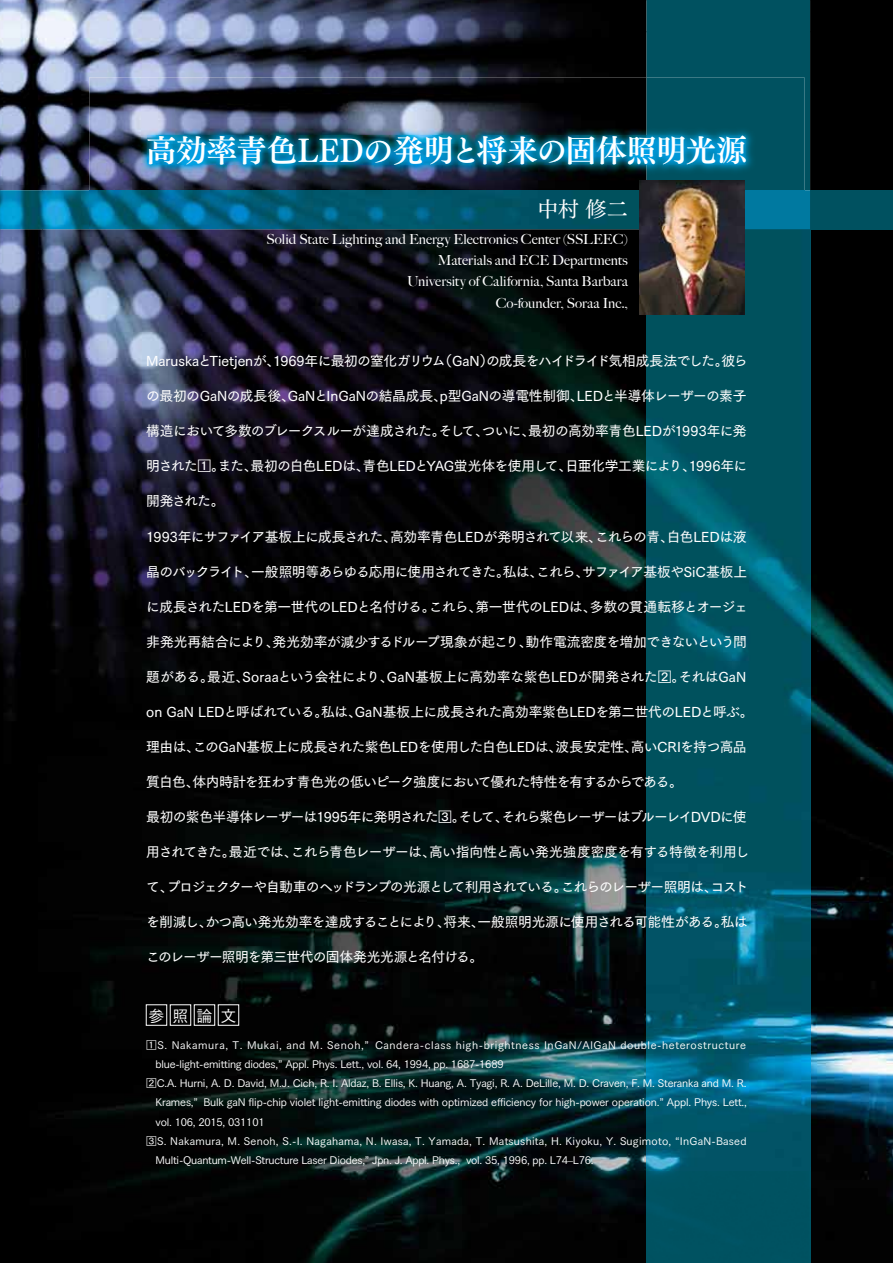
<style>
.page{position:relative;width:893px;height:1263px;background:#fff}
.page>*{position:absolute;margin:0;border:0;box-sizing:border-box;transform-origin:0 0}
.t1{font:30.9px "Tsuku Min Pro B";letter-spacing:-.015em;color:#fff}
.t2{font:21.3px "Tsuku Min Pro M";color:#fff}
.t3{font:16.05px "Tsuku Go Pro M";color:#fff}
.t4{font:13.8px "Tsuku Go Pro D";letter-spacing:-.045em;color:#fff}
.t5{font:500 13.8px/21.3px "Big Caslon";color:#fff;text-align:right}
.t6{font:13.8px "Tsuku Go Pro D";letter-spacing:-.025em;color:#fff}
.t7{font:13.8px "Tsuku Go Pro D";letter-spacing:-.065em;color:#fff}
.t8{font:13.8px "Tsuku Go Pro D";letter-spacing:-.02em;color:#fff}
.t9{font:13.8px "Tsuku Go Pro D";letter-spacing:-.005em;color:#fff}
.t10{font:13.8px "Tsuku Go Pro D";letter-spacing:-.08em;color:#fff}
.t11{font:13.8px "Tsuku Go Pro D";letter-spacing:-.105em;color:#fff}
.t12{font:13.8px "Tsuku Go Pro D";letter-spacing:-.015em;color:#fff}
.t13{font:13.8px "Tsuku Go Pro D";letter-spacing:-.085em;color:#fff}
.t14{font:13.8px "Tsuku Go Pro D";letter-spacing:-.13em;color:#fff}
.t15{font:10.65px "Tsuku Go Pro M";letter-spacing:-.015em;color:#fff}
.t16{font:10.65px "Tsuku Go Pro M";letter-spacing:.025em;color:#fff}
.t17{font:10.65px "Tsuku Go Pro M";letter-spacing:.06em;color:#fff}
</style>
<div class="page">
<img style="left:0;top:0;width:893px;height:1263px">
<img style="left:646px;top:229px;width:164px;height:1034px">
<div style="left:646px;top:0;width:164px;height:190px;background:#005160"></div>
<img style="left:0;top:190px;width:893px;height:39px">
<img style="left:89px;top:77px;width:715px;height:152px">
<img style="left:148px;top:136px;width:498px;height:29px">
<img style="left:646px;top:136px;width:100px;height:29px">
<img style="left:639px;top:180px;width:105px;height:134px">
<h1 class="t1" style="left:146px;top:126px;width:603px">高効率青色LEDの発明と将来の固体照明光源</h1>
<h2 class="t2" style="left:537px;top:190px;width:93px">中村修二</h2>
<p class="t5" style="left:267px;top:228px;width:363px">Solid State Lighting and Energy Electronics Center (SSLEEC( Materials and ECE Departments<br>University of California, Santa Barbara<br>Co-founder, Soraa Inc.,</p>
<p class="t4" style="left:438px;top:349px;width:56px">（GaN）</p>
<p class="t10" style="left:486px;top:349px;width:244px">の成長をハイドライド気相成長法でした。</p>
<p class="t4" style="left:721px;top:349px;width:28px">彼ら</p>
<p class="t4" style="left:273px;top:349px;width:174px">1969年に最初の窒化ガリウム</p>
<p class="t9" style="left:146px;top:349px;width:135px">MaruskaとTietjenが、</p>
<p class="t6" style="left:146px;top:384px;width:150px">の最初のGaNの成長後、</p>
<p class="t9" style="left:288px;top:384px;width:161px">GaNとInGaNの結晶成長、</p>
<p class="t4" style="left:577px;top:384px;width:172px">LEDと半導体レーザーの素子</p>
<p class="t12" style="left:440px;top:384px;width:145px">p型GaNの導電性制御、</p>
<p class="t4" style="left:146px;top:419px;width:301px">構造において多数のブレークスルーが達成された。</p>
<p class="t8" style="left:528px;top:419px;width:220px">最初の高効率青色LEDが1993年に発</p>
<p class="t4" style="left:439px;top:419px;width:52px">そして、</p>
<p class="t4" style="left:482px;top:419px;width:55px">ついに、</p>
<p class="t4" style="left:251px;top:455px;width:120px">最初の白色LEDは、</p>
<p class="t6" style="left:362px;top:455px;width:211px">青色LEDとYAG蛍光体を使用して、</p>
<p class="t4" style="left:146px;top:455px;width:80px">明された1。</p>
<p class="t4" style="left:146px;top:490px;width:80px">開発された。</p>
<p class="t4" style="left:689px;top:455px;width:60px">1996年に</p>
<p class="t4" style="left:565px;top:455px;width:132px">日亜化学工業により、</p>
<p class="t4" style="left:218px;top:455px;width:41px">また、</p>
<p class="t8" style="left:390px;top:525px;width:214px">高効率青色LEDが発明されて以来、</p>
<p class="t4" style="left:146px;top:525px;width:252px">1993年にサファイア基板上に成長された、</p>
<p class="t6" style="left:667px;top:525px;width:81px">白色LEDは液</p>
<p class="t4" style="left:595px;top:525px;width:80px">これらの青、</p>
<p class="t13" style="left:251px;top:560px;width:260px">一般照明等あらゆる応用に使用されてきた。</p>
<p class="t8" style="left:582px;top:560px;width:167px">サファイア基板やSiC基板上</p>
<p class="t4" style="left:503px;top:560px;width:42px">私は、</p>
<p class="t14" style="left:146px;top:560px;width:113px">晶のバックライト、</p>
<p class="t4" style="left:536px;top:560px;width:55px">これら、</p>
<p class="t7" style="left:590px;top:595px;width:160px">多数の貫通転移とオージェ</p>
<p class="t4" style="left:146px;top:595px;width:291px">に成長されたLEDを第一世代のLEDと名付ける。</p>
<p class="t6" style="left:475px;top:595px;width:123px">第一世代のLEDは、</p>
<p class="t4" style="left:429px;top:595px;width:55px">これら、</p>
<p class="t6" style="left:273px;top:630px;width:262px">発光効率が減少するドループ現象が起こり、</p>
<p class="t4" style="left:526px;top:630px;width:223px">動作電流密度を増加できないという問</p>
<p class="t12" style="left:146px;top:630px;width:135px">非発光再結合により、</p>
<p class="t9" style="left:387px;top:665px;width:300px">GaN基板上に高効率な紫色LEDが開発された2。</p>
<p class="t4" style="left:242px;top:665px;width:153px">Soraaという会社により、</p>
<p class="t4" style="left:207px;top:665px;width:43px">最近、</p>
<p class="t4" style="left:146px;top:665px;width:69px">題がある。</p>
<p class="t4" style="left:678px;top:665px;width:69px">それはGaN</p>
<p class="t6" style="left:146px;top:700px;width:183px">on GaN LEDと呼ばれている。</p>
<p class="t8" style="left:355px;top:700px;width:400px">GaN基板上に成長された高効率紫色LEDを第二世代のLEDと呼ぶ。</p>
<p class="t4" style="left:321px;top:700px;width:42px">私は、</p>
<p class="t4" style="left:555px;top:735px;width:84px">波長安定性、</p>
<p class="t6" style="left:193px;top:735px;width:371px">このGaN基板上に成長された紫色LEDを使用した白色LEDは、</p>
<p class="t4" style="left:631px;top:735px;width:117px">高いCRIを持つ高品</p>
<p class="t4" style="left:146px;top:735px;width:55px">理由は、</p>
<p class="t7" style="left:192px;top:770px;width:492px">体内時計を狂わす青色光の低いピーク強度において優れた特性を有するからである。</p>
<p class="t4" style="left:146px;top:770px;width:55px">質白色、</p>
<p class="t10" style="left:501px;top:805px;width:247px">それら紫色レーザーはブルーレイDVDに使</p>
<p class="t4" style="left:146px;top:805px;width:321px">最初の紫色半導体レーザーは1995年に発明された3。</p>
<p class="t4" style="left:429px;top:840px;width:322px">高い指向性と高い発光強度密度を有する特徴を利用し</p>
<p class="t4" style="left:459px;top:805px;width:52px">そして、</p>
<p class="t4" style="left:291px;top:840px;width:147px">これら青色レーザーは、</p>
<p class="t4" style="left:229px;top:840px;width:70px">最近では、</p>
<p class="t4" style="left:146px;top:840px;width:91px">用されてきた。</p>
<p class="t11" style="left:167px;top:875px;width:402px">プロジェクターや自動車のヘッドランプの光源として利用されている。</p>
<p class="t4" style="left:561px;top:875px;width:158px">これらのレーザー照明は、</p>
<p class="t4" style="left:711px;top:875px;width:39px">コスト</p>
<p class="t4" style="left:146px;top:875px;width:29px">て、</p>
<p class="t7" style="left:205px;top:911px;width:247px">かつ高い発光効率を達成することにより、</p>
<p class="t4" style="left:477px;top:911px;width:252px">一般照明光源に使用される可能性がある。</p>
<p class="t4" style="left:146px;top:911px;width:68px">を削減し、</p>
<p class="t7" style="left:146px;top:946px;width:339px">このレーザー照明を第三世代の固体発光光源と名付ける。</p>
<p class="t4" style="left:444px;top:911px;width:42px">将来、</p>
<p class="t4" style="left:721px;top:911px;width:28px">私は</p>
<h3 class="t3" style="left:148px;top:1002px;width:18px">参</h3>
<h3 class="t3" style="left:172px;top:1002px;width:18px">照</h3>
<h3 class="t3" style="left:196px;top:1002px;width:18px">論</h3>
<h3 class="t3" style="left:220px;top:1002px;width:18px">文</h3>
<p class="t17" style="left:146px;top:1036px;width:224px">1S. Nakamura T, . Mukai, and M. Senoh ”,</p>
<p class="t15" style="left:156px;top:1055px;width:350px">blue-light-emitting diodes,” Appl. Phys. Lett., vol. 64, 1994, pp. 1687-1689</p>
<p class="t15" style="left:146px;top:1074px;width:602px">2C A. . Hurni A, D. . David M, .J. Cich R, .I. Aldaz B, . Ellis K, . Huang A, . Tyagi R, A. . DeLille M, D. . Craven M.F, . Steranka and M R. .</p>
<p class="t15" style="left:203px;top:1093px;width:545px">Bulk gaN flip-chip violet light-emitting diodes with optimized efficiency for high-power operation.” Appl. Phys. Lett.,</p>
<p class="t17" style="left:375px;top:1036px;width:373px">Candera-class high-brightness InGaN/AlGaN double-heterostructure</p>
<p class="t15" style="left:156px;top:1093px;width:44px">Krames ”,</p>
<p class="t15" style="left:156px;top:1113px;width:111px">vol. 106, 2015, 031101</p>
<p class="t16" style="left:146px;top:1132px;width:602px">3S. Nakamura M, . Senoh S, .- .I Nagahama N, . Iwasa T, . Yamada T, . Matsushita H, . Kiyoku Y, . Sugimoto, “InGaN-Based</p>
<p class="t15" style="left:466px;top:1151px;width:129px">vol. 35, 1996, pp L. 74 L‒ 76.</p>
<p class="t15" style="left:156px;top:1151px;width:306px">Multi-Quantum-Well-Structure Laser Diodes,” Jpn .J. Appl. Phys.,</p>
</div>
